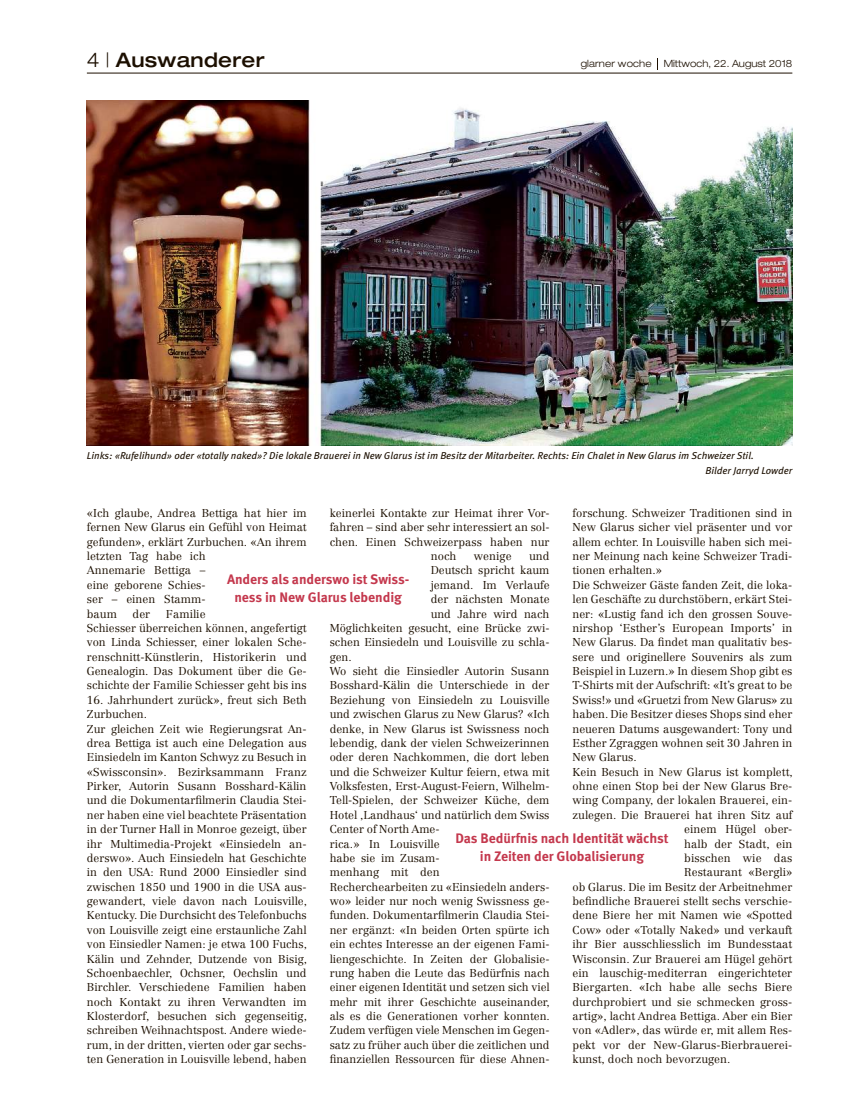
<style>
.page{position:relative;width:867px;height:1120px;background:#fff}
.page>*{position:absolute;margin:0;border:0;box-sizing:border-box;transform-origin:0 0}
.t1{font:500 expanded 20px "Helvetica Neue LT Std";letter-spacing:.015em;color:#1c0f00;scale:.96 1}
.t2{font:700 13.75px/17.5px "Meta OT";letter-spacing:-.005em;color:#c4384d;text-align:center}
.t3{font:300 11.25px/14.4px "Centennial LT Std";color:#1c0f00}
.t4{font:italic 10px/14.4px "Meta OT";color:#1c0f00}
.t5{font:300 expanded 10px "Helvetica Neue LT Std";color:#1c0f00;scale:.96 1}
.s1{font-weight:300}
</style>
<div class="page">
<hr style="left:87px;top:73px;width:705px;height:1px;background:#1c0f00">
<img style="left:87px;top:100px;width:705px;height:345px">
<h1 class="t1" style="left:87px;top:49px;width:186px"><span class="s1">4 |</span> Auswanderer</h1>
<p class="t5" style="left:580px;top:58px;width:222px">glarner woche Mittwoch, 22. August 2018</p>
<p class="t4" style="left:705px;top:449px;width:88px;text-indent:-618px">Links: «Rufelihund» oder «totally naked»? Die lokale Brauerei in New Glarus ist im Besitz der Mitarbeiter. Rechts: Ein Chalet in New Glarus im Schweizer Stil.<br>Bilder Jarryd Lowder</p>
<p class="t3" style="left:572px;top:507px;width:221px">forschung. Schweizer Traditionen sind in</p>
<p class="t3" style="left:572px;top:521px;width:221px">New Glarus sicher viel präsenter und vor</p>
<p class="t3" style="left:572px;top:536px;width:221px">allem echter. In Louisville haben sich mei-</p>
<p class="t3" style="left:572px;top:550px;width:221px">ner Meinung nach keine Schweizer Tradi-</p>
<p class="t3" style="left:572px;top:565px;width:91px">tionen erhalten.»</p>
<p class="t3" style="left:572px;top:579px;width:221px">Die Schweizer Gäste fanden Zeit, die loka-</p>
<p class="t3" style="left:572px;top:593px;width:221px">len Geschäfte zu durchstöbern, erkärt Stei-</p>
<p class="t3" style="left:572px;top:608px;width:221px">ner: «Lustig fand ich den grossen Souve-</p>
<p class="t3" style="left:572px;top:622px;width:221px">nirshop ‘Esther’s European Imports’ in</p>
<p class="t3" style="left:572px;top:636px;width:221px">New Glarus. Da findet man qualitativ bes-</p>
<p class="t3" style="left:572px;top:651px;width:221px">sere und originellere Souvenirs als zum</p>
<p class="t3" style="left:572px;top:665px;width:221px">Beispiel in Luzern.» In diesem Shop gibt es</p>
<p class="t3" style="left:572px;top:680px;width:221px">T-Shirts mit der Aufschrift: «It’s great to be</p>
<p class="t3" style="left:572px;top:694px;width:221px">Swiss!» und «Gruetzi from New Glarus» zu</p>
<p class="t3" style="left:572px;top:708px;width:221px">haben. Die Besitzer dieses Shops sind eher</p>
<p class="t3" style="left:572px;top:723px;width:221px">neueren Datums ausgewandert: Tony und</p>
<p class="t3" style="left:572px;top:737px;width:221px">Esther Zgraggen wohnen seit 30 Jahren in</p>
<p class="t3" style="left:572px;top:751px;width:66px">New Glarus.</p>
<p class="t3" style="left:572px;top:766px;width:222px">Kein Besuch in New Glarus ist komplett,</p>
<p class="t3" style="left:572px;top:780px;width:221px">ohne einen Stop bei der New Glarus Bre-</p>
<p class="t3" style="left:572px;top:795px;width:221px">wing Company, der lokalen Brauerei, ein-</p>
<p class="t3" style="left:572px;top:809px;width:221px">zulegen. Die Brauerei hat ihren Sitz auf</p>
<p class="t3" style="left:684px;top:823px;width:110px">einem Hügel ober-</p>
<p class="t3" style="left:684px;top:838px;width:110px">halb der Stadt, ein</p>
<p class="t3" style="left:684px;top:852px;width:110px">bisschen wie das</p>
<p class="t3" style="left:684px;top:866px;width:110px">Restaurant «Bergli»</p>
<p class="t3" style="left:572px;top:881px;width:221px">ob Glarus. Die im Besitz der Arbeitnehmer</p>
<p class="t3" style="left:572px;top:895px;width:221px">befindliche Brauerei stellt sechs verschie-</p>
<p class="t3" style="left:572px;top:910px;width:221px">dene Biere her mit Namen wie «Spotted</p>
<p class="t3" style="left:572px;top:924px;width:221px">Cow» oder «Totally Naked» und verkauft</p>
<p class="t3" style="left:572px;top:938px;width:221px">ihr Bier ausschliesslich im Bundesstaat</p>
<p class="t3" style="left:572px;top:953px;width:221px">Wisconsin. Zur Brauerei am Hügel gehört</p>
<p class="t3" style="left:572px;top:967px;width:221px">ein lauschig-mediterran eingerichteter</p>
<p class="t3" style="left:572px;top:981px;width:221px">Biergarten. «Ich habe alle sechs Biere</p>
<p class="t3" style="left:572px;top:996px;width:221px">durchprobiert und sie schmecken gross-</p>
<p class="t3" style="left:572px;top:1010px;width:221px">artig», lacht Andrea Bettiga. Aber ein Bier</p>
<p class="t3" style="left:572px;top:1025px;width:221px">von «Adler», das würde er, mit allem Res-</p>
<p class="t3" style="left:572px;top:1039px;width:221px">pekt vor der New-Glarus-Bierbrauerei-</p>
<p class="t3" style="left:572px;top:1053px;width:159px">kunst, doch noch bevorzugen.</p>
<p class="t3" style="left:87px;top:507px;width:221px">«Ich glaube, Andrea Bettiga hat hier im fernen New Glarus ein Gefühl von Heimat gefunden», erklärt Zurbuchen. «An ihrem letzten Tag habe ich<br>Annemarie Bettiga –<br>eine geborene Schies-<br>ser – einen Stamm-<br>baum</p>
<p class="t3" style="left:330px;top:507px;width:221px">keinerlei Kontakte zur Heimat ihrer Vor-</p>
<p class="t3" style="left:330px;top:521px;width:221px">fahren – sind aber sehr interessiert an sol-</p>
<p class="t3" style="left:330px;top:536px;width:221px">chen. Einen Schweizerpass haben nur</p>
<p class="t3" style="left:431px;top:550px;width:27px">noch</p>
<p class="t3" style="left:474px;top:550px;width:39px">wenige</p>
<p class="t3" style="left:529px;top:550px;width:22px">und</p>
<p class="t3" style="left:431px;top:565px;width:120px">Deutsch spricht kaum</p>
<p class="t3" style="left:431px;top:579px;width:120px">jemand. Im Verlaufe</p>
<p class="t3" style="left:431px;top:593px;width:120px">der nächsten Monate</p>
<p class="t3" style="left:431px;top:608px;width:120px">und Jahre wird nach</p>
<p class="t3" style="left:330px;top:622px;width:221px">Möglichkeiten gesucht, eine Brücke zwi-</p>
<p class="t3" style="left:330px;top:636px;width:221px">schen Einsiedeln und Louisville zu schla-</p>
<p class="t3" style="left:330px;top:651px;width:24px">gen.</p>
<p class="t3" style="left:330px;top:665px;width:221px">Wo sieht die Einsiedler Autorin Susann</p>
<p class="t3" style="left:330px;top:680px;width:221px">Bosshard-Kälin die Unterschiede in der</p>
<p class="t3" style="left:330px;top:694px;width:221px">Beziehung von Einsiedeln zu Louisville</p>
<p class="t3" style="left:330px;top:708px;width:221px">und zwischen Glarus zu New Glarus? «Ich</p>
<p class="t3" style="left:330px;top:723px;width:221px">denke, in New Glarus ist Swissness noch</p>
<p class="t3" style="left:330px;top:737px;width:221px">lebendig, dank der vielen Schweizerinnen</p>
<p class="t3" style="left:330px;top:751px;width:221px">oder deren Nachkommen, die dort leben</p>
<p class="t3" style="left:330px;top:766px;width:221px">und die Schweizer Kultur feiern, etwa mit</p>
<p class="t3" style="left:330px;top:780px;width:221px">Volksfesten, Erst-August-Feiern, Wilhelm-</p>
<p class="t3" style="left:330px;top:795px;width:221px">Tell-Spielen, der Schweizer Küche, dem</p>
<p class="t3" style="left:330px;top:809px;width:221px">Hotel ‚Landhaus‘ und natürlich dem Swiss</p>
<p class="t3" style="left:330px;top:823px;width:111px">Center of North Ame-</p>
<p class="t3" style="left:330px;top:838px;width:111px">rica.» In Louisville</p>
<p class="t3" style="left:330px;top:852px;width:111px">habe sie im Zusam-</p>
<p class="t3" style="left:330px;top:866px;width:111px">menhang mit den</p>
<p class="t3" style="left:330px;top:881px;width:221px">Recherchearbeiten zu «Einsiedeln anders-</p>
<p class="t3" style="left:330px;top:895px;width:221px">wo» leider nur noch wenig Swissness ge-</p>
<p class="t3" style="left:330px;top:910px;width:221px">funden. Dokumentarfilmerin Claudia Stei-</p>
<p class="t3" style="left:330px;top:924px;width:221px">ner ergänzt: «In beiden Orten spürte ich</p>
<p class="t3" style="left:330px;top:938px;width:221px">ein echtes Interesse an der eigenen Fami-</p>
<p class="t3" style="left:330px;top:953px;width:221px">liengeschichte. In Zeiten der Globalisie-</p>
<p class="t3" style="left:330px;top:967px;width:221px">rung haben die Leute das Bedürfnis nach</p>
<p class="t3" style="left:330px;top:981px;width:221px">einer eigenen Identität und setzen sich viel</p>
<p class="t3" style="left:330px;top:996px;width:222px">mehr mit ihrer Geschichte auseinander,</p>
<p class="t3" style="left:330px;top:1010px;width:222px">als es die Generationen vorher konnten.</p>
<p class="t3" style="left:330px;top:1025px;width:221px">Zudem verfügen viele Menschen im Gegen-</p>
<p class="t3" style="left:330px;top:1039px;width:221px">satz zu früher auch über die zeitlichen und</p>
<p class="t3" style="left:330px;top:1053px;width:221px">finanziellen Ressourcen für diese Ahnen-</p>
<p class="t2" style="left:227px;top:571px;width:184px">Anders als anderswo ist Swiss&shy;ness in New Glarus lebendig</p>
<p class="t3" style="left:87px;top:608px;width:221px;text-indent:79px">Familie<br>Schiesser überreichen können, angefertigt von Linda Schiesser, einer lokalen Sche&shy;renschnitt-Künstlerin, Historikerin und Genealogin. Das Dokument über die Ge&shy;schichte der Familie Schiesser geht bis ins</p>
<p class="t3" style="left:87px;top:694px;width:222px">16. Jahrhundert zurück», freut sich Beth Zurbuchen.<br>Zur gleichen Zeit wie Regierungsrat An&shy;drea Bettiga ist auch eine Delegation aus Einsiedeln im Kanton Schwyz zu Besuch in «Swissconsin». Bezirksammann Franz Pirker, Autorin Susann Bosshard-Kälin und die Dokumentarfilmerin Claudia Stei&shy;ner haben eine viel beachtete Präsentation in der Turner Hall in Monroe gezeigt, über ihr Multimedia-Projekt «Einsiedeln an&shy;derswo». Auch Einsiedeln hat Geschichte in den USA: Rund 2000 Einsiedler sind zwischen 1850 und 1900 in die USA aus&shy;gewandert, viele davon nach Louisville, Kentucky. Die Durchsicht des Telefonbuchs von Louisville zeigt eine erstaunliche Zahl von Einsiedler Namen: je etwa 100 Fuchs, Kälin und Zehnder, Dutzende von Bisig, Schoenbaechler, Ochsner, Oechslin und Birchler. Verschiedene Familien haben noch Kontakt zu ihren Verwandten im Klosterdorf, besuchen sich gegenseitig, schreiben Weihnachtspost. Andere wiede&shy;rum, in der dritten, vierten oder gar sechs&shy;ten Generation in Louisville lebend, haben</p>
<p class="t3" style="left:133px;top:608px;width:19px">der</p>
<p class="t2" style="left:455px;top:830px;width:215px">Das Bedürfnis nach Identität wächst in Zeiten der Globalisierung</p>
</div>
